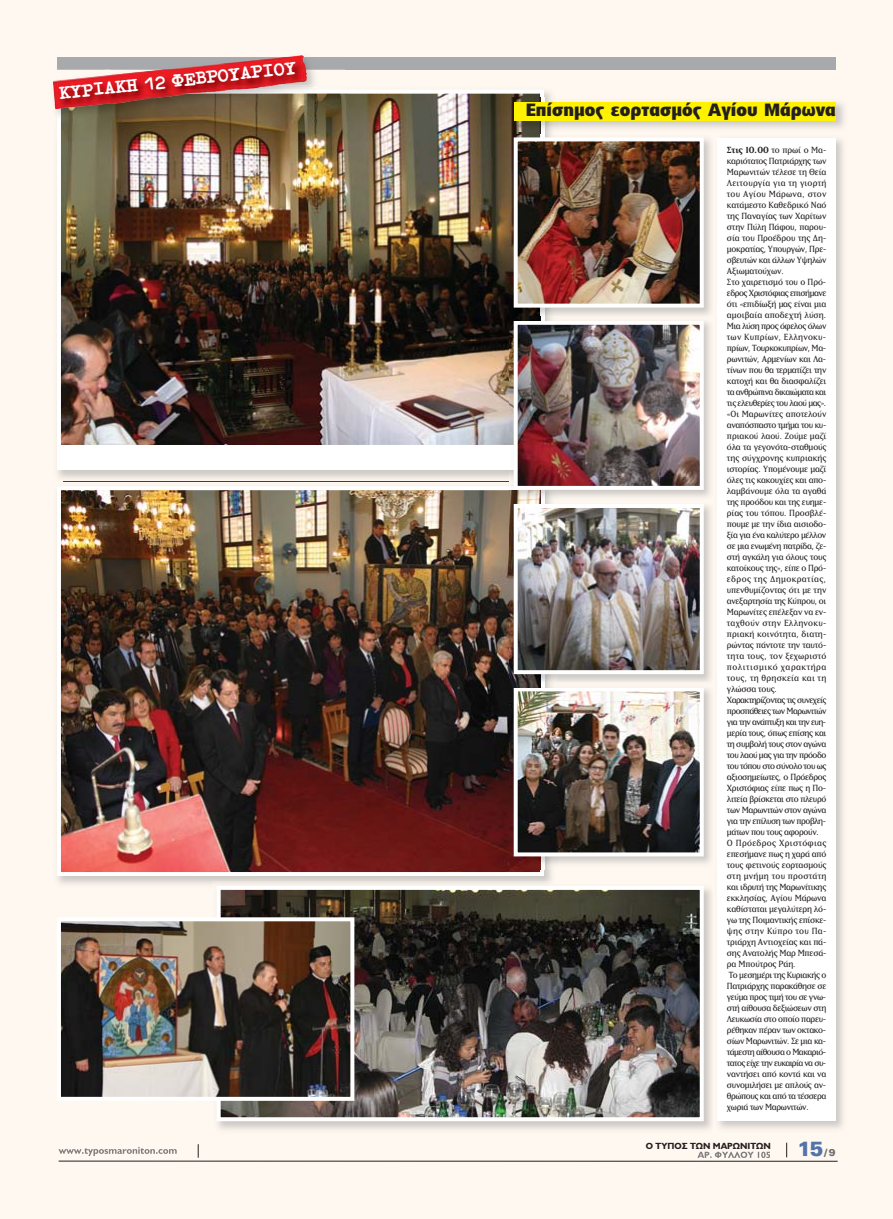
<style>
.page{position:relative;width:893px;height:1219px;background:#fff8f1}
.page>*{position:absolute;margin:0;border:0;box-sizing:border-box;transform-origin:0 0}
.t1{font:20.6px "Mg Universe Extra";color:#5473a8}
.t2{font:900 18px "Politis Gauss 08";color:#231f20;scale:.95 1}
.t3{font:700 17px "Politis Typewriter";color:#fff}
.t4{font:10.5px/11px "Matrix Book Roman";letter-spacing:-.025em;color:#231f20}
.t5{font:700 9px "CF Jeckyl";color:#231f20}
.s1{font-family:"Matrix";font-weight:700}
.s2{font-size:10px;color:#6d6e70}
</style>
<div class="page">
<div style="left:57px;top:57px;width:779px;height:12px;background:#a7a9ac"></div>
<img style="left:57px;top:91px;width:495px;height:793px">
<div style="left:61px;top:94px;width:479px;height:372px;background:#fff"></div>
<img style="left:62px;top:95px;width:477px;height:349px">
<div style="left:57px;top:90px;width:487px;height:380px;border:4px solid #fff"></div>
<img style="left:57px;top:482px;width:452px;height:1px">
<img style="left:62px;top:491px;width:477px;height:380px">
<div style="left:57px;top:486px;width:487px;height:390px;border:4px solid #fff"></div>
<img style="left:212px;top:881px;width:495px;height:8px">
<img style="left:222px;top:891px;width:477px;height:225px">
<div style="left:217px;top:886px;width:487px;height:235px;border:4px solid #fff"></div>
<img style="left:509px;top:316px;width:31px;height:150px">
<img style="left:509px;top:483px;width:5px;height:7px">
<img style="left:509px;top:490px;width:31px;height:9px">
<img style="left:519px;top:326px;width:180px;height:159px">
<div style="left:514px;top:321px;width:190px;height:169px;border:4px solid #fff"></div>
<img style="left:509px;top:133px;width:202px;height:183px">
<svg style="left:540px;top:316px;width:13px;height:5px"></svg>
<img style="left:519px;top:142px;width:180px;height:161px">
<div style="left:514px;top:137px;width:190px;height:171px;border:4px solid #fff"></div>
<img style="left:62px;top:922px;width:287px;height:174px">
<div style="left:57px;top:917px;width:297px;height:184px;border:4px solid #fff"></div>
<svg style="left:340px;top:90px;width:8px;height:6px"></svg>
<img style="left:61px;top:139px;width:46px;height:1px">
<svg style="left:57px;top:128px;width:4px;height:12px"></svg>
<img style="left:61px;top:96px;width:281px;height:43px">
<img style="left:52px;top:85px;width:288px;height:43px">
<img style="left:57px;top:90px;width:283px;height:37px">
<img style="left:61px;top:94px;width:279px;height:33px">
<img style="left:287px;top:55px;width:17px;height:2px">
<img style="left:53px;top:69px;width:255px;height:16px">
<img style="left:171px;top:57px;width:136px;height:12px">
<img style="left:53px;top:85px;width:222px;height:24px">
<img style="left:57px;top:90px;width:181px;height:19px">
<img style="left:61px;top:94px;width:130px;height:14px">
<img style="left:510px;top:98px;width:334px;height:35px">
<img style="left:557px;top:133px;width:154px;height:1px">
<svg style="left:540px;top:133px;width:17px;height:1px"></svg>
<img style="left:510px;top:133px;width:30px;height:1px">
<div style="left:514px;top:102px;width:322px;height:19px;background:#fff200"></div>
<img style="left:717px;top:138px;width:126px;height:991px">
<div style="left:718px;top:138px;width:118px;height:982px;background:#fff"></div>
<svg style="left:58px;top:1148px;width:82px;height:8px"></svg>
<svg style="left:156px;top:1149px;width:21px;height:5px"></svg>
<svg style="left:198px;top:1144px;width:1px;height:14px"></svg>
<hr style="left:59px;top:1161px;width:779px;height:1px;background:#231f20">
<svg style="left:697px;top:1152px;width:73px;height:6px"></svg>
<svg style="left:786px;top:1143px;width:1px;height:14px"></svg>
<img style="left:509px;top:687px;width:202px;height:183px">
<img style="left:519px;top:692px;width:180px;height:159px">
<div style="left:514px;top:687px;width:190px;height:169px;border:4px solid #fff"></div>
<img style="left:509px;top:503px;width:202px;height:180px">
<svg style="left:540px;top:490px;width:17px;height:13px"></svg>
<img style="left:509px;top:499px;width:31px;height:4px">
<svg style="left:540px;top:683px;width:12px;height:4px"></svg>
<img style="left:509px;top:683px;width:31px;height:4px">
<img style="left:519px;top:509px;width:180px;height:160px">
<div style="left:514px;top:504px;width:190px;height:170px;border:4px solid #fff"></div>
<h3 class="t3" style="left:58px;top:82px;width:239px;rotate:-6deg">KYΡΙΑΚΗ 12 ΦΕΒΡΟΥΑΡΙΟΥ</h3>
<h2 class="t2" style="left:526px;top:103px;width:328px">Επίσημος εορτασμός Αγίου Μάρωνα</h2>
<p class="t4" style="left:727px;top:145px;width:101px"><span class="s1">Στις 10.00</span> το πρωί ο Μα&shy;καριότατος Πατριάρχης των<br>Μαρωνιτών τέλεσε τη Θεία<br>Λειτουργία για τη γιορτή του Αγίου Μάρωνα, στον κατάμεστο Καθεδρικό Ναό της Παναγίας των Χαρίτων στην Πύλη Πάφου, παρου&shy;σία του Προέδρου της Δη&shy;μοκρατίας, Υπουργών, Πρε&shy;σβευτών και άλλων Υψηλών<br>Αξιωματούχων.<br>Στο χαιρετισμό του ο Πρό&shy;εδρος Χριστόφιας επισήμανε ότι «επιδίωξή μας είναι μια αμοιβαία αποδεχτή λύση.<br>Μια λύση προς όφελος όλων των Κυπρίων, Ελληνοκυ&shy;πρίων, Τουρκοκυπρίων, Μα&shy;ρωνιτών, Αρμενίων και Λα&shy;τίνων που θα τερματίζει την κατοχή και θα διασφαλίζει τα ανθρώπινα δικαιώματα και τις ελευθερίες του λαού μας». «Οι Μαρωνίτες αποτελούν αναπόσπαστο τμήμα του κυ&shy;πριακού λαού. Ζούμε μαζί όλα τα γεγονότα-σταθμούς της σύγχρονης κυπριακής ιστορίας. Υπομένουμε μαζί όλες τις κακουχίες και απο&shy;λαμβάνουμε όλα τα αγαθά της προόδου και της ευημε&shy;ρίας του τόπου. Προσβλέ&shy;πουμε με την ίδια αισιοδο&shy;ξία για ένα καλύτερο μέλλον σε μια ενωμένη πατρίδα, ζε&shy;στή αγκάλη για όλους τους κατοίκους της», είπε ο Πρό&shy;εδρος της Δημοκρατίας, υπενθυμίζοντας ότι με την ανεξαρτησία της Κύπρου, οι<br>Μαρωνίτες επέλεξαν να εν&shy;ταχθούν στην Ελληνοκυ&shy;πριακή κοινότητα, διατη&shy;ρώντας πάντοτε την ταυτό&shy;τητα τους, τον ξεχωριστό πολιτισμικό χαρακτήρα τους, τη θρησκεία και τη γλώσσα τους.<br>Χαρακτηρίζοντας τις συνεχείς προσπάθειες των Μαρωνιτών για την ανάπτυξη και την ευη&shy;μερία τους, όπως επίσης και τη συμβολή τους στον αγώνα του λαού μας για την πρόοδο του τόπου στο σύνολο του ως αξιοσημείωτες, ο Πρόεδρος<br>Χριστόφιας είπε πως η Πο&shy;λιτεία βρίσκεται στο πλευρό των Μαρωνιτών στον αγώνα για την επίλυση των προβλη&shy;μάτων που τους αφορούν.<br>Ο Πρόεδρος Χριστόφιας επεσήμανε πως η χαρά από τους φετινούς εορτασμούς στη μνήμη του προστάτη και ιδρυτή της Μαρωνίτικης εκκλησίας, Αγίου Μάρωνα καθίσταται μεγαλύτερη λό&shy;γω της Ποιμαντικής επίσκε&shy;ψης στην Κύπρο του Πα&shy;τριάρχη Αντιοχείας και πά&shy;σης Ανατολής Μαρ Μπεσά&shy;ρα Μπούτρος Ράη.<br>Το μεσημέρι της Κυριακής ο<br>Πατριάρχης παρακάθησε σε γεύμα προς τιμή του σε γνω&shy;στή αίθουσα δεξιώσεων στη<br>Λευκωσία στο οποίο παρευ&shy;ρέθηκαν πέραν των οκτακο&shy;σίων Μαρωνιτών. Σε μια κα&shy;τάμεστη αίθουσα ο Μακαριό&shy;τατος είχε την ευκαιρία να συ&shy;ναντήσει από κοντά και να συνομιλήσει με απλούς αν&shy;θρώπους και από τα τέσσερα χωριά των Μαρωνιτών.</p>
<p class="t5" style="left:646px;top:1143px;width:126px">Ο ΤΥΠΟΣ ΤΩΝ ΜΑΡΩΝΙΤΩΝ</p>
<h1 class="t1" style="left:797px;top:1137px;width:40px">15<span class="s2">/9</span></h1>
</div>
